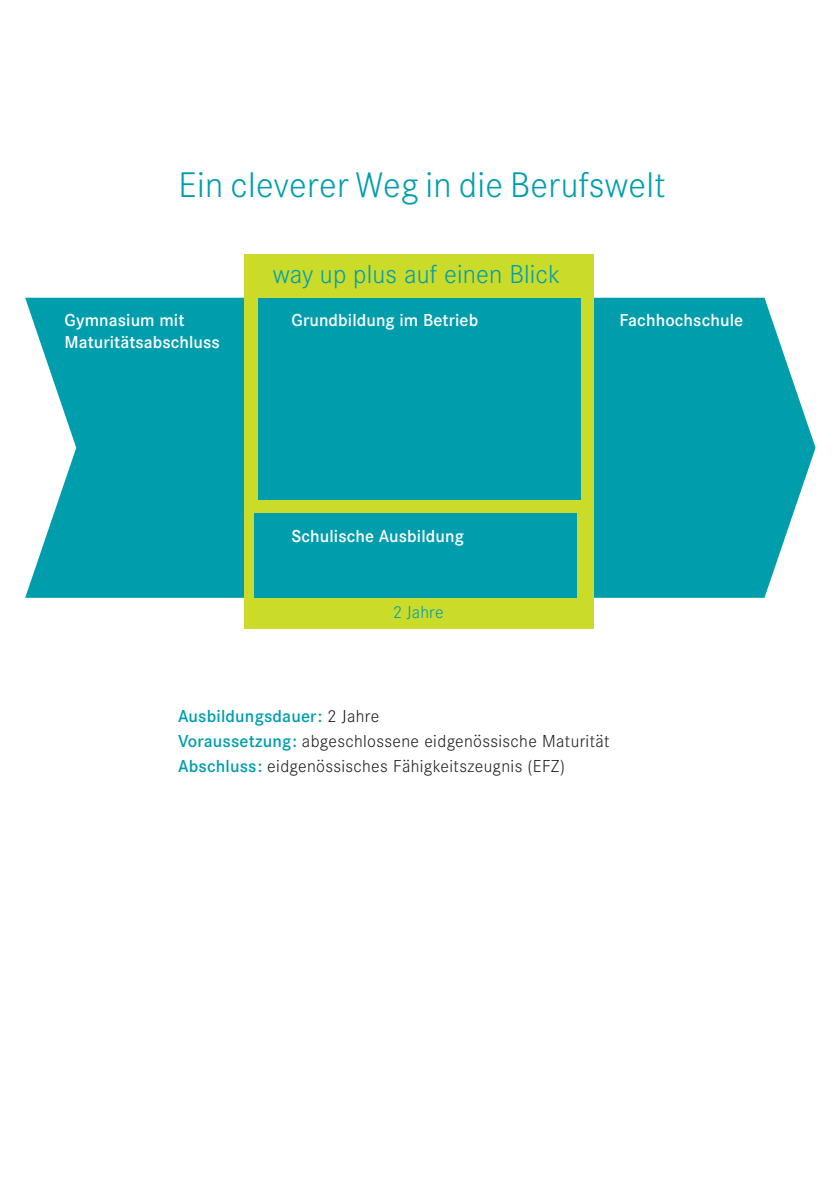
<style>
.page{position:relative;width:840px;height:1191px;background:#fff}
.page>*{position:absolute;margin:0;border:0;box-sizing:border-box;transform-origin:0 0}
.t1{font:300 37px "Corporate S";letter-spacing:.01em;color:#009ead}
.t2{font:300 27px "Corporate S";letter-spacing:.005em;color:#009ead}
.t3{font:300 18px/25px "Corporate S";letter-spacing:.02em;color:#231f20}
.t4{font:600 18px/22px "Corporate S";letter-spacing:.005em;color:#fff}
.t5{font:300 18px "Corporate S";letter-spacing:.01em;color:#009ead}
.s1{font-weight:600;color:#009ead}
</style>
<div class="page">
<svg style="left:25px;top:298px;width:790px;height:300px;background:#1ea9b5"></svg>
<div style="left:244px;top:254px;width:349px;height:374px;background:#cadb2a"></div>
<div style="left:258px;top:298px;width:322px;height:201px;background:#009ead"></div>
<div style="left:254px;top:513px;width:322px;height:85px;background:#009ead"></div>
<h1 class="t1" style="left:178px;top:165px;width:488px">Ein cleverer Weg in die Berufswelt</h1>
<h2 class="t2" style="left:272px;top:260px;width:289px">way up plus auf einen Blick</h2>
<p class="t4" style="left:291px;top:310px;width:188px">Grundbildung im Betrieb</p>
<p class="t4" style="left:64px;top:310px;width:157px">Gymnasium mit<br>Maturitätsabschluss</p>
<p class="t4" style="left:619px;top:310px;width:125px">Fachhochschule</p>
<p class="t4" style="left:291px;top:525px;width:174px">Schulische Ausbildung</p>
<p class="t5" style="left:392px;top:602px;width:52px">2 Jahre</p>
<p class="t3" style="left:178px;top:704px;width:433px"><span class="s1">Ausbildungsdauer:</span> 2 Jahre<br><span class="s1">Voraussetzung:</span> abgeschlossene eidgenössische Maturität<br><span class="s1">Abschluss:</span> eidgenössisches Fähigkeitszeugnis (EFZ)</p>
</div>
